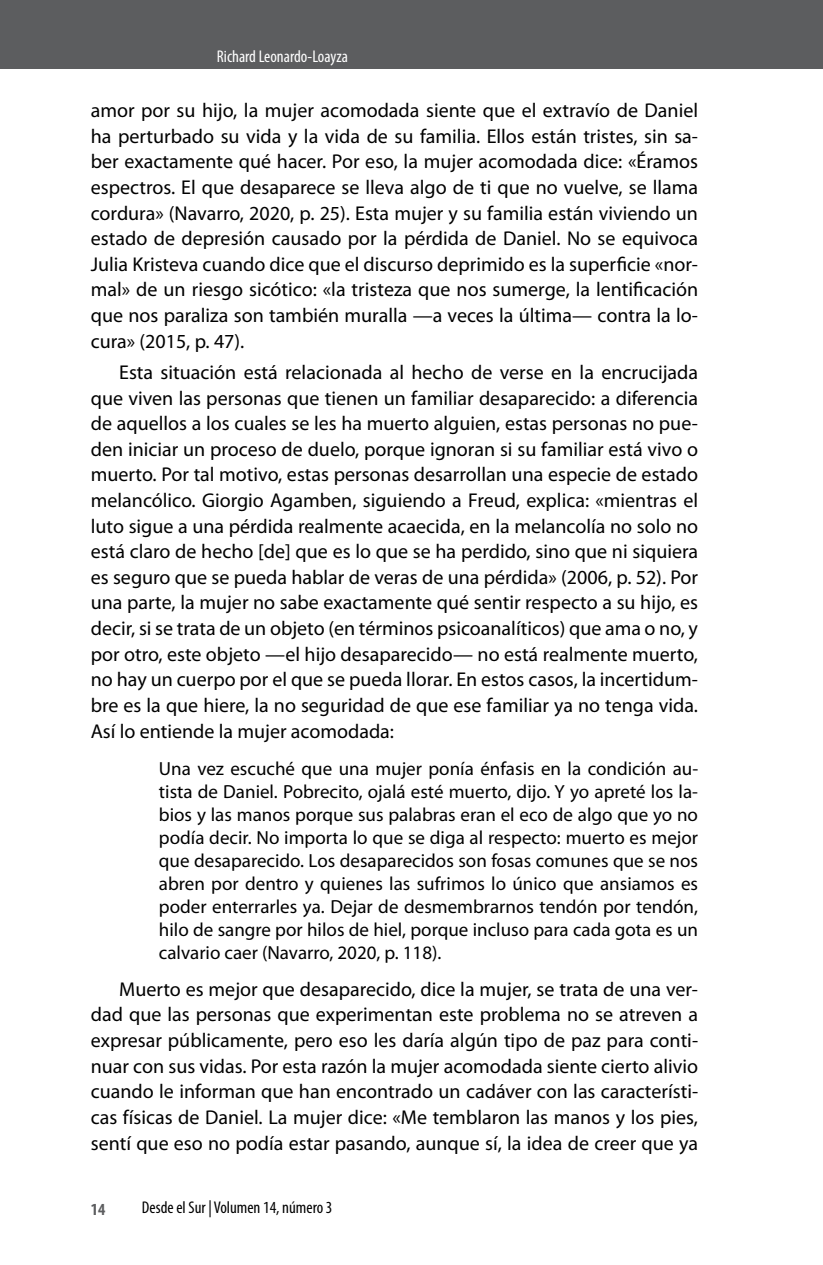
<style>
.page{position:relative;width:823px;height:1265px;background:#fff}
.page>*{position:absolute;margin:0;border:0;box-sizing:border-box;transform-origin:0 0}
.t1{font:20px/25.6px "Myriad Pro";color:#000;text-align:justify}
.t2{font:19px/23px "Myriad Pro";color:#000;text-align:justify}
.t3{font:condensed 17px "Myriad Pro";color:#000}
.t4{font:condensed 17px "Myriad Pro";color:#fff}
.t5{font:700 condensed 17px "Myriad Pro";color:#5c5d5f}
</style>
<div class="page">
<div style="left:0;top:0;width:822px;height:68px;background:#5c5d5f"></div>
<p class="t4" style="left:217px;top:46px;width:132px">Richard Leonardo-Loayza</p>
<p class="t1" style="left:91px;top:97px;width:608px">amor por su hijo, la mujer acomodada siente que el extravío de Daniel ha perturbado su vida y la vida de su familia. Ellos están tristes, sin sa&shy;ber exactamente qué hacer. Por eso, la mujer acomodada dice: «Éramos espectros. El que desaparece se lleva algo de ti que no vuelve, se llama cordura» (Navarro, 2020, p. 25). Esta mujer y su familia están viviendo un estado de depresión causado por la pérdida de Daniel. No se equivoca Julia Kristeva cuando dice que el discurso deprimido es la superficie «nor&shy;mal» de un riesgo sicótico: «la tristeza que nos sumerge, la lentificación que nos paraliza son también muralla —a veces la última— contra la lo&shy;cura» (2015, p. 47).</p>
<p class="t1" style="left:91px;top:359px;width:608px;text-indent:28px">Esta situación está relacionada al hecho de verse en la encrucijada que viven las personas que tienen un familiar desaparecido: a diferencia de aquellos a los cuales se les ha muerto alguien, estas personas no pue&shy;den iniciar un proceso de duelo, porque ignoran si su familiar está vivo o muerto. Por tal motivo, estas personas desarrollan una especie de estado melancólico. Giorgio Agamben, siguiendo a Freud, explica: «mientras el luto sigue a una pérdida realmente acaecida, en la melancolía no solo no está claro de hecho [de] que es lo que se ha perdido, sino que ni siquiera es seguro que se pueda hablar de veras de una pérdida» (2006, p. 52). Por una parte, la mujer no sabe exactamente qué sentir respecto a su hijo, es decir, si se trata de un objeto (en términos psicoanalíticos) que ama o no, y por otro, este objeto —el hijo desaparecido— no está realmente muerto, no hay un cuerpo por el que se pueda llorar. En estos casos, la incertidum&shy;bre es la que hiere, la no seguridad de que ese familiar ya no tenga vida.<br>Así lo entiende la mujer acomodada:</p>
<p class="t2" style="left:159px;top:756px;width:540px">Una vez escuché que una mujer ponía énfasis en la condición au&shy;tista de Daniel. Pobrecito, ojalá esté muerto, dijo. Y yo apreté los la&shy;bios y las manos porque sus palabras eran el eco de algo que yo no podía decir. No importa lo que se diga al respecto: muerto es mejor que desaparecido. Los desaparecidos son fosas comunes que se nos abren por dentro y quienes las sufrimos lo único que ansiamos es poder enterrarles ya. Dejar de desmembrarnos tendón por tendón, hilo de sangre por hilos de hiel, porque incluso para cada gota es un calvario caer (Navarro, 2020, p. 118).</p>
<p class="t1" style="left:91px;top:975px;width:608px;text-indent:28px">Muerto es mejor que desaparecido, dice la mujer, se trata de una ver&shy;dad que las personas que experimentan este problema no se atreven a expresar públicamente, pero eso les daría algún tipo de paz para conti&shy;nuar con sus vidas. Por esta razón la mujer acomodada siente cierto alivio cuando le informan que han encontrado un cadáver con las característi&shy;cas físicas de Daniel. La mujer dice: «Me temblaron las manos y los pies, sentí que eso no podía estar pasando, aunque sí, la idea de creer que ya</p>
<p class="t5" style="left:91px;top:1198px;width:16px">14</p>
<p class="t3" style="left:142px;top:1196px;width:192px">Desde el Sur | Volumen 14, número 3</p>
</div>
